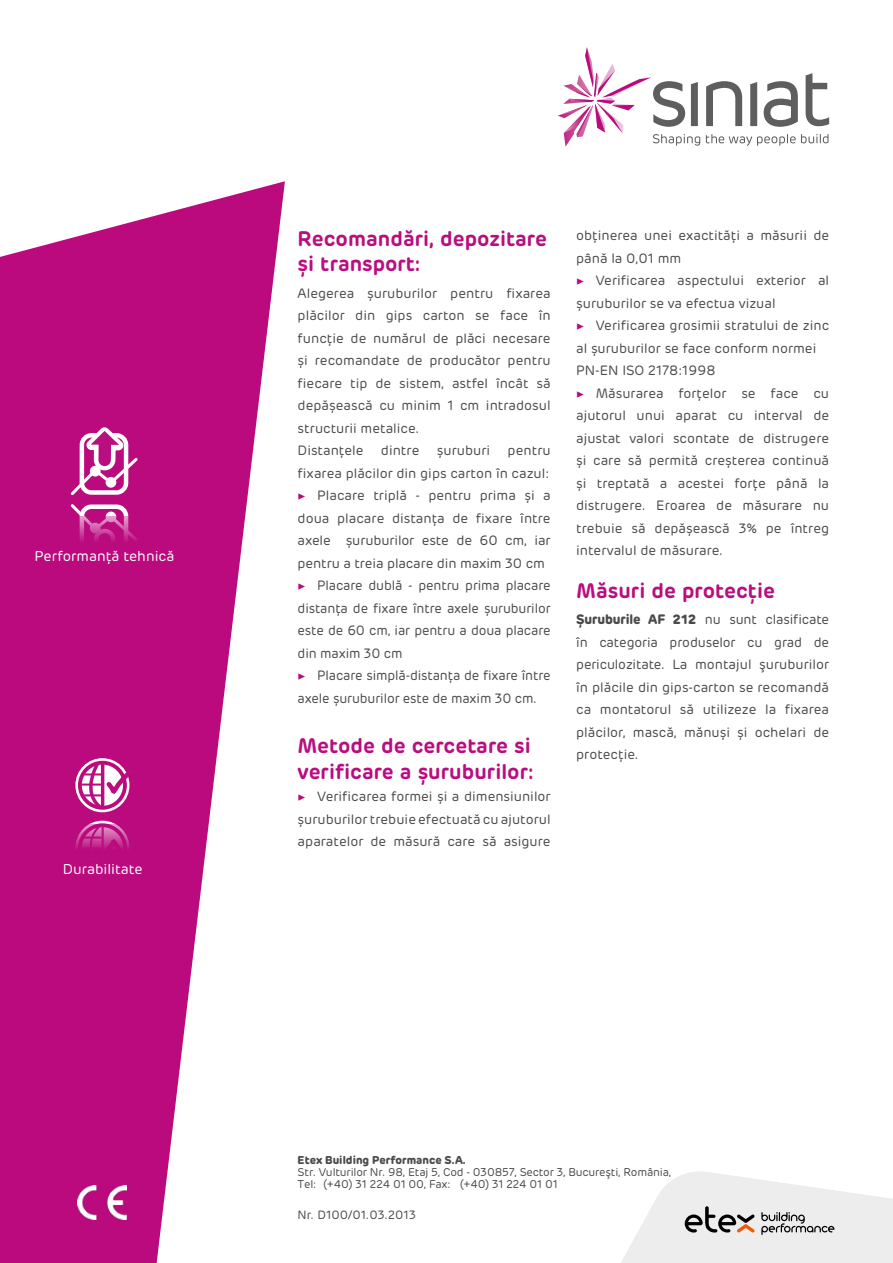
<style>
.page{position:relative;width:893px;height:1263px;background:#fff}
.page>*{position:absolute;margin:0;border:0;box-sizing:border-box;transform-origin:0 0}
.Heading_3{font:600 21px/25.2px "Rubrik";color:#b80e80}
.t1{font:14.25px "Rubrik";color:#fff}
.t2{font:13.5px/22.5px "Rubrik";color:#4a4a49;text-align:justify}
.t3{font:12px "Rubrik";color:#4a4a49}
.t4{font:11.25px "Rubrik";letter-spacing:-.015em;color:#4a4a49}
.t5{font:700 11.25px "Rubrik";color:#4a4a49}
.s1{font-family:"Minion Pro";color:#ba0a7e}
.s2{font-weight:700}
</style>
<div class="page">
<svg style="left:621px;top:1171px;width:272px;height:92px"></svg>
<svg style="left:0;top:181px;width:285px;height:1082px;fill:#ba0a7e"></svg>
<svg style="left:558px;top:47px;width:271px;height:100px"></svg>
<div style="left:75px;top:758px;width:54px;height:54px;border:3px solid #fff;border-radius:50%"></div>
<hr style="left:80px;top:783px;width:21px;height:2px;background:#b80e80">
<svg style="left:81px;top:760px;width:57px;height:51px"></svg>
<div style="left:62px;top:824px;width:85px;height:72px;background:#ba0a7e"></div>
<svg style="left:81px;top:824px;width:49px;height:25px"></svg>
<hr style="left:80px;top:847px;width:21px;height:2px;background:#b80e80">
<hr style="left:84px;top:836px;width:17px;height:3px;background:#b80e80">
<svg style="left:68px;top:427px;width:72px;height:90px"></svg>
<svg style="left:106px;top:512px;width:10px;height:10px"></svg>
<div style="left:62px;top:517px;width:85px;height:71px;background:#ba0a7e"></div>
<img style="left:78px;top:1185px;width:48px;height:34px">
<p class="t1" style="left:34px;top:547px;width:142px">Performanţă tehnică</p>
<p class="t1" style="left:63px;top:860px;width:81px">Durabilitate</p>
<h3 class="Heading_3" style="left:298px;top:226px;width:251px">Recomandări, depozitare și transport:</h3>
<p class="t2" style="left:298px;top:282px;width:255px">Alegerea șuruburilor pentru fixarea plăcilor din gips carton se face în funcţie de numărul de plăci necesare și recomandate de producător pentru fiecare tip de sistem, astfel încât să depășească cu minim 1 cm intradosul structurii metalice.</p>
<p class="t2" style="left:298px;top:439px;width:67px">Distanţele</p>
<p class="t2" style="left:381px;top:439px;width:40px">dintre</p>
<p class="t2" style="left:437px;top:439px;width:55px">șuruburi</p>
<p class="t2" style="left:298px;top:439px;width:254px;text-align:right">pentru<br>fixarea plăcilor din gips carton în cazul:</p>
<p class="t2" style="left:298px;top:484px;width:255px"><span class="s1">▶</span> Placare triplă - pentru prima și a doua placare distanţa de fixare între axele șuruburilor este de 60 cm, iar pentru a treia placare din maxim 30 cm</p>
<p class="t2" style="left:298px;top:574px;width:255px"><span class="s1">▶</span> Placare dublă - pentru prima placare distanţa de fixare între axele șuruburilor este de 60 cm, iar pentru a doua placare din maxim 30 cm</p>
<p class="t2" style="left:298px;top:664px;width:254px"><span class="s1">▶</span> Placare simplă-distanţa de fixare între axele șuruburilor este de maxim 30 cm.</p>
<h3 class="Heading_3" style="left:298px;top:733px;width:237px">Metode de cercetare si verificare a șuruburilor:</h3>
<p class="t2" style="left:298px;top:785px;width:254px"><span class="s1">▶</span> Verificarea formei și a dimensiunilor șuruburilor trebuie efectuată cu ajutorul aparatelor de măsură care să asigure</p>
<p class="t2" style="left:576px;top:224px;width:254px">obţinerea unei exactităţi a măsurii de până la 0,01 mm</p>
<p class="t2" style="left:576px;top:269px;width:254px"><span class="s1">▶</span> Verificarea aspectului exterior al șuruburilor se va efectua vizual</p>
<p class="t2" style="left:576px;top:314px;width:254px"><span class="s1">▶</span> Verificarea grosimii stratului de zinc al șuruburilor se face conform normei</p>
<p class="t2" style="left:576px;top:359px;width:141px">PN-EN ISO 2178:1998</p>
<p class="t2" style="left:576px;top:382px;width:254px"><span class="s1">▶</span> Măsurarea forţelor se face cu ajutorul unui aparat cu interval de ajustat valori scontate de distrugere și care să permită creșterea continuă și treptată a acestei forţe până la distrugere. Eroarea de măsurare nu trebuie să depășească 3% pe întreg intervalul de măsurare.</p>
<h3 class="Heading_3" style="left:576px;top:578px;width:200px">Măsuri de protecţie</h3>
<p class="t2" style="left:576px;top:608px;width:255px"><span class="s2">Șuruburile AF 212</span> nu sunt clasificate în categoria produselor cu grad de periculozitate. La montajul şuruburilor în plăcile din gips-carton se recomandă ca montatorul să utilizeze la fixarea plăcilor, mască, mănuși și ochelari de protecţie.</p>
<p class="t5" style="left:298px;top:1153px;width:170px">Etex Building Performance S.A.</p>
<p class="t4" style="left:298px;top:1165px;width:375px">Str. Vulturilor Nr. 98, Etaj 5, Cod - 030857, Sector 3, Bucureşti, România,</p>
<p class="t4" style="left:298px;top:1177px;width:262px">Tel: (+40) 31 224 01 00, Fax: (+40) 31 224 01 01</p>
<p class="t3" style="left:298px;top:1207px;width:120px">Nr. D100/01.03.2013</p>
</div>
